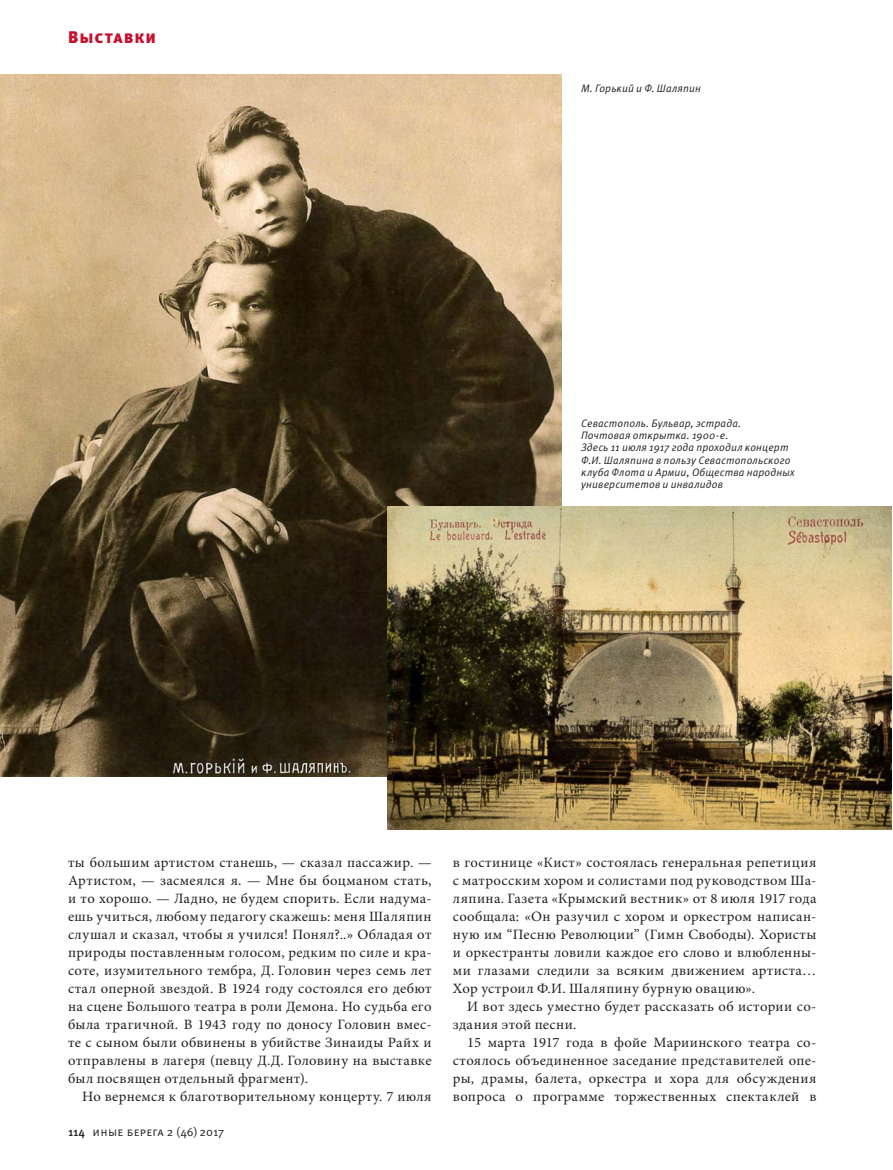
<style>
.page{position:relative;width:893px;height:1170px;background:#fff}
.page>*{position:absolute;margin:0;border:0;box-sizing:border-box;transform-origin:0 0}
.t1{font:900 16.8px "Meta Pro";letter-spacing:.055em;color:#c4122f}
.t2{font:14.25px/18px "Minion Pro";letter-spacing:.025em;color:#231f20;text-align:justify}
.t3{font:12px "Meta Pro";letter-spacing:-.005em;color:#231f20}
.t4{font:italic 10.8px/12.3px "Meta Pro";letter-spacing:.015em;color:#231f20}
.s1{font-weight:500}
</style>
<div class="page">
<img style="left:0;top:74px;width:561px;height:702px">
<img style="left:387px;top:506px;width:505px;height:323px">
<p class="t1" style="left:68px;top:31px;width:90px">Выставки</p>
<p class="t4" style="left:581px;top:83px;width:121px">М. Горький и Ф. Шаляпин</p>
<p class="t4" style="left:581px;top:418px;width:215px">Севастополь. Бульвар, эстрада.<br>Почтовая открытка. 1900-е.<br>Здесь 11 июля 1917 года проходил концерт Ф.И. Шаляпина в пользу Севастопольского клуба Флота и Армии, Общества народных университетов и инвалидов</p>
<p class="t2" style="left:68px;top:854px;width:365px">ты большим артистом станешь, — сказал пассажир. — Артистом, — засмеялся я. — Мне бы боцманом стать, и то хорошо. — Ладно, не будем спорить. Если надума&shy;ешь учиться, любому педагогу скажешь: меня Шаляпин слушал и сказал, чтобы я учился! Понял?..» Обладая от природы поставленным голосом, редким по силе и кра&shy;соте, изумительного тембра, Д. Головин через семь лет стал оперной звездой. В 1924 году состоялся его дебют на сцене Большого театра в роли Демона. Но судьба его была трагичной. В 1943 году по доносу Головин вмес&shy;те с сыном были обвинены в убийстве Зинаиды Райх и отправлены в лагеря (певцу Д.Д. Головину на выставке был посвящен отдельный фрагмент).</p>
<p class="t2" style="left:82px;top:1088px;width:351px">Но вернемся к благотворительному концерту. 7 июля</p>
<p class="t3" style="left:68px;top:1127px;width:158px"><span class="s1">114</span> иные берега 2 (46) 2017</p>
<p class="t2" style="left:453px;top:854px;width:365px">в гостинице «Кист» состоялась генеральная репетиция с матросским хором и солистами под руководством Ша&shy;ляпина. Газета «Крымский вестник» от 8 июля 1917 года сообщала: «Он разучил с хором и оркестром написан&shy;ную им “Песню Революции” (Гимн Свободы). Хористы и оркестранты ловили каждое его слово и влюбленны&shy;ми глазами следили за всяким движением артиста… Хор устроил Ф.И. Шаляпину бурную овацию».</p>
<p class="t2" style="left:453px;top:998px;width:365px;text-indent:14px">И вот здесь уместно будет рассказать об истории со&shy;здания этой песни.</p>
<p class="t2" style="left:453px;top:1034px;width:365px;text-indent:14px">15 марта 1917 года в фойе Мариинского театра со&shy;стоялось объединенное заседание представителей опе&shy;ры, драмы, балета, оркестра и хора для обсуждения вопроса о программе торжественных спектаклей в</p>
</div>
